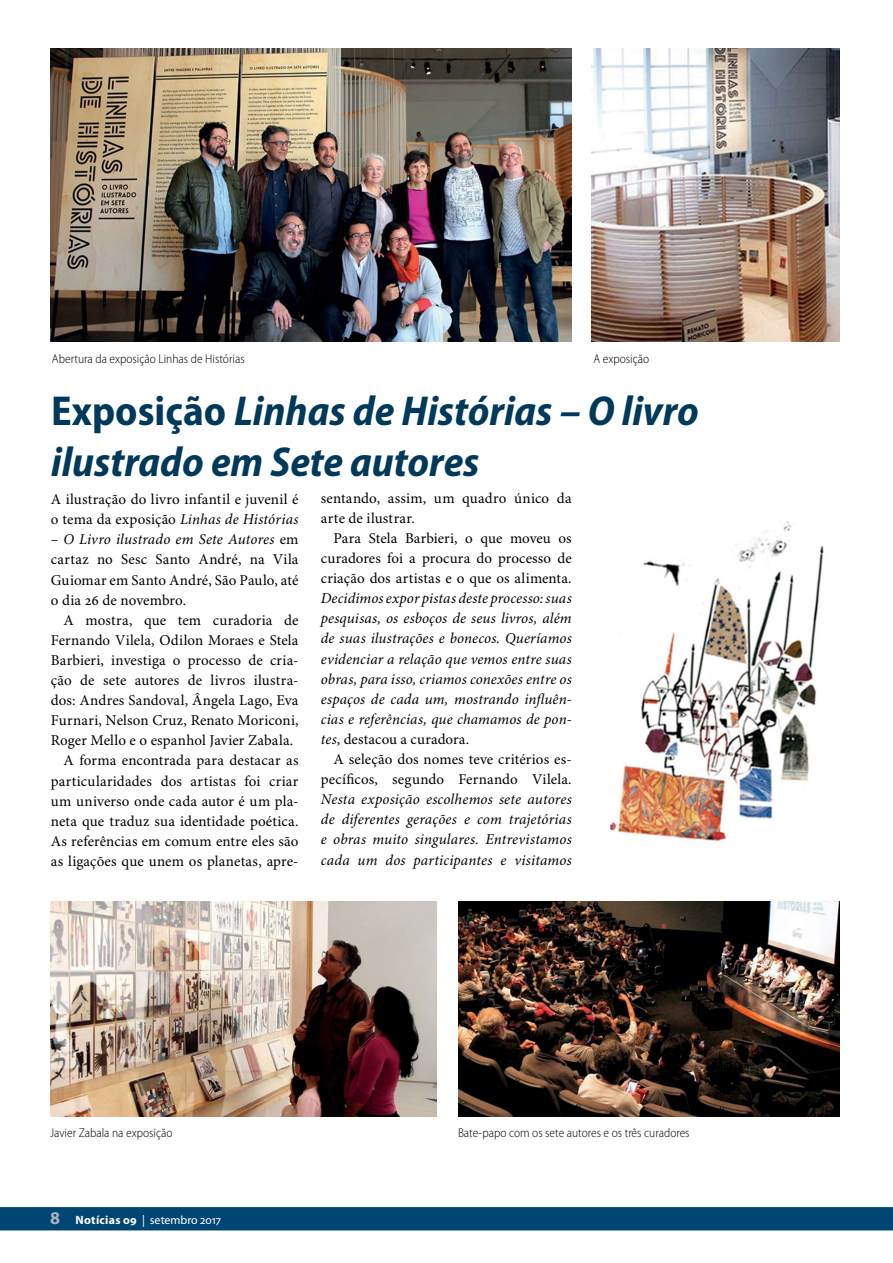
<style>
.page{position:relative;width:893px;height:1263px;background:#fff}
.page>*{position:absolute;margin:0;border:0;box-sizing:border-box;transform-origin:0 0}
.t1{font:italic 700 semi-condensed 42px/50.2px "Myriad Pro";color:#003959}
.t2{font:15px/20.1px "Minion Pro";letter-spacing:.01em;color:#000}
.t3{font:italic 15px/20.1px "Minion Pro";letter-spacing:.01em;color:#000;text-align:justify}
.t4{font:300 semi-condensed 12.75px "Myriad Pro";color:#000}
.t5{font:12px "Myriad Pro";letter-spacing:-.005em;color:#fff}
.s1{font-style:normal}
.s2{font-style:italic}
.s3{font-weight:700;font-size:18px;color:#abb3c3}
.s4{font-weight:700}
</style>
<div class="page">
<div style="left:0;top:1207px;width:893px;height:23px;background:#004674"></div>
<img style="left:591px;top:49px;width:248px;height:293px">
<img style="left:51px;top:49px;width:520px;height:293px">
<img style="left:458px;top:901px;width:381px;height:215px">
<img style="left:50px;top:901px;width:386px;height:215px">
<img style="left:610px;top:521px;width:214px;height:321px">
<p class="t4" style="left:52px;top:351px;width:194px">Abertura da exposição Linhas de Histórias</p>
<p class="t4" style="left:594px;top:351px;width:57px">A exposição</p>
<h1 class="t1" style="left:51px;top:385px;width:649px"><span class="s1">Exposição</span> Linhas de Histórias – O livro ilustrado em Sete autores</h1>
<p class="t2" style="left:51px;top:490px;width:249px">A ilustração do livro infantil e juvenil é o tema da exposição <span class="s2">Linhas de Histórias</span></p>
<p class="t2" style="left:51px;top:530px;width:249px;text-align:justify"><span class="s2">– O Livro ilustrado em Sete Autores</span> em cartaz no Sesc Santo André, na Vila Guiomar em Santo André, São Paulo, até o dia 26 de novembro.</p>
<p class="t2" style="left:64px;top:610px;width:236px">A mostra, que tem curadoria de</p>
<p class="t2" style="left:51px;top:631px;width:249px">Fernando Vilela, Odilon Moraes e Stela</p>
<p class="t2" style="left:51px;top:651px;width:249px">Barbieri, investiga o processo de cria-</p>
<p class="t2" style="left:51px;top:671px;width:249px">ção de sete autores de livros ilustra-</p>
<p class="t2" style="left:51px;top:691px;width:249px">dos: Andres Sandoval, Ângela Lago, Eva</p>
<p class="t2" style="left:51px;top:711px;width:249px">Furnari, Nelson Cruz, Renato Moriconi,</p>
<p class="t2" style="left:51px;top:731px;width:244px">Roger Mello e o espanhol Javier Zabala.</p>
<p class="t2" style="left:64px;top:751px;width:236px">A forma encontrada para destacar as</p>
<p class="t2" style="left:51px;top:771px;width:249px">particularidades dos artistas foi criar</p>
<p class="t2" style="left:51px;top:791px;width:249px">um universo onde cada autor é um pla-</p>
<p class="t2" style="left:51px;top:811px;width:249px">neta que traduz sua identidade poética.</p>
<p class="t2" style="left:51px;top:832px;width:249px">As referências em comum entre eles são</p>
<p class="t2" style="left:51px;top:852px;width:249px">as ligações que unem os planetas, apre-</p>
<p class="t2" style="left:321px;top:488px;width:252px">sentando, assim, um quadro único da arte de ilustrar.</p>
<p class="t2" style="left:321px;top:529px;width:252px;text-align:justify;text-indent:13px">Para Stela Barbieri, o que moveu os curadores foi a procura do processo de criação dos artistas e o que os alimenta.</p>
<p class="t3" style="left:321px;top:589px;width:252px">Decidimos expor pistas deste processo: suas pesquisas, os esboços de seus livros, além de suas ilustrações e bonecos. Queríamos evidenciar a relação que vemos entre suas obras, para isso, criamos conexões entre os espaços de cada um, mostrando influên&shy;cias e referências, que chamamos de pon&shy;tes<span class="s1">, destacou a curadora.</span></p>
<p class="t2" style="left:321px;top:750px;width:252px;text-align:right">A seleção dos nomes teve critérios es&shy;pecíficos, segundo Fernando Vilela.</p>
<p class="t3" style="left:321px;top:790px;width:252px">Nesta exposição escolhemos sete autores de diferentes gerações e com trajetórias e obras muito singulares. Entrevistamos cada um dos participantes e visitamos</p>
<p class="t4" style="left:50px;top:1125px;width:124px">Javier Zabala na exposição</p>
<p class="t4" style="left:458px;top:1125px;width:233px">Bate-papo com os sete autores e os três curadores</p>
<p class="t5" style="left:50px;top:1212px;width:172px"><span class="s3">8</span> <span class="s4">Notícias 09</span> | setembro 2017</p>
</div>
